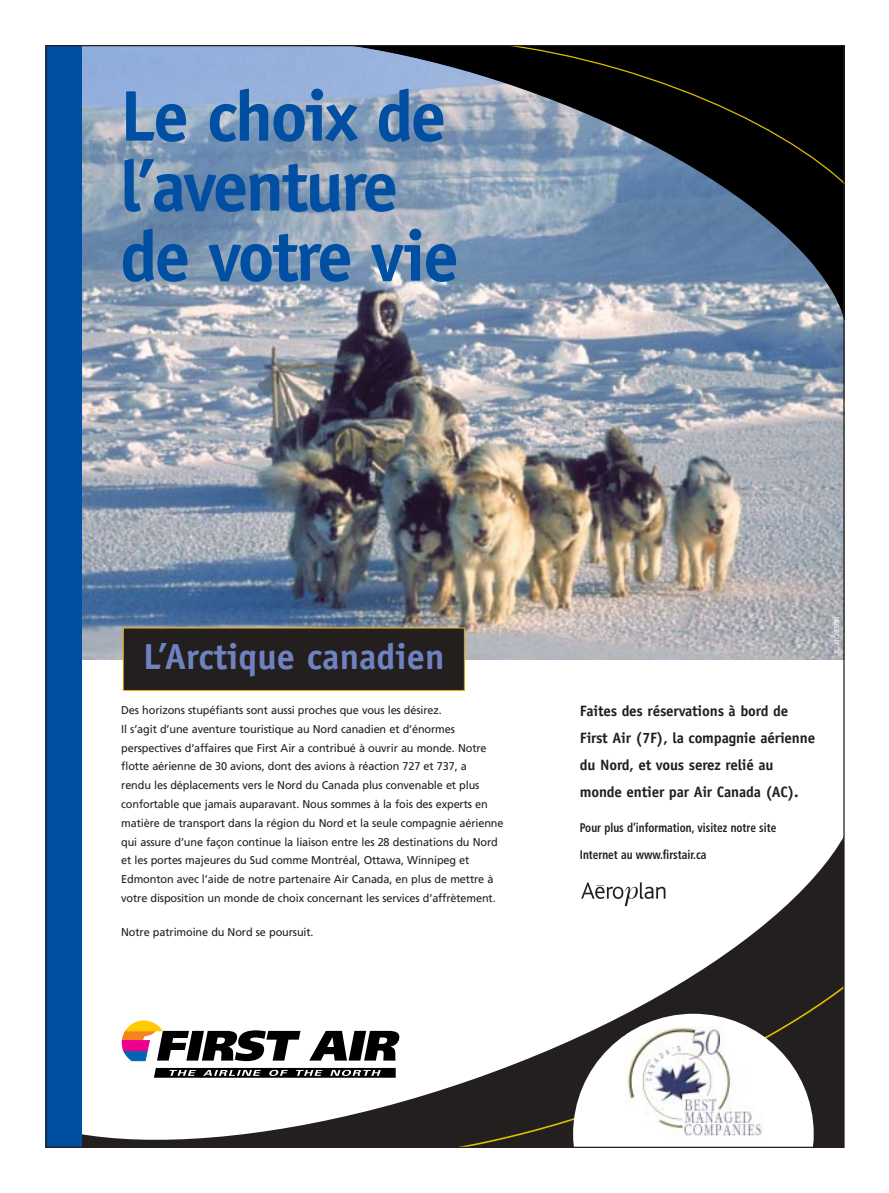
<style>
.page{position:relative;width:889px;height:1193px;background:#fff}
.page>*{position:absolute;margin:0;border:0;box-sizing:border-box;transform-origin:0 0}
.t1{font:700 71.88px/70px "Officina Sans";letter-spacing:-.04em;color:#004fa3}
.t2{font:700 36.25px "Officina Sans";color:#6f81c0}
.t3{font:700 15px/26.9px "Officina Sans";letter-spacing:-.01em;color:#231f1f}
.t4{font:700 condensed 12.5px/26.9px "Frutiger";color:#231f1f;scale:.9 1}
.t5{font:11.25px/18.8px "Frutiger";letter-spacing:-.01em;color:#231f1f}
.t6{font:condensed 6.75px "Frutiger";letter-spacing:.005em;color:#fff}
</style>
<div class="page">
<svg style="left:82px;top:840px;width:760px;height:305px"></svg>
<div style="left:60px;top:776px;width:99px;height:111px;background:#fff"></div>
<div style="left:113px;top:1016px;width:294px;height:72px;background:#fff"></div>
<svg style="left:154px;top:1068px;width:120px;height:9px"></svg>
<svg style="left:122px;top:1020px;width:152px;height:41px"></svg>
<svg style="left:274px;top:937px;width:568px;height:208px"></svg>
<svg style="left:573px;top:1013px;width:240px;height:132px"></svg>
<img style="left:624px;top:1026px;width:139px;height:112px">
<img style="left:82px;top:47px;width:760px;height:612px">
<svg style="left:331px;top:47px;width:511px;height:286px"></svg>
<svg style="left:439px;top:47px;width:403px;height:159px"></svg>
<div style="left:123px;top:628px;width:341px;height:62px;background:#231f1f"></div>
<div style="left:123px;top:627px;width:342px;height:64px;border:1px solid #e9af0a"></div>
<div style="left:46px;top:45px;width:36px;height:1103px;background:#004fa3"></div>
<div style="left:580px;top:876px;width:92px;height:39px;background:#fff"></div>
<svg style="left:581px;top:882px;width:85px;height:24px"></svg>
<h1 class="t1" style="left:120px;top:87px;width:340px">Le choix de l’aventure de votre vie</h1>
<h2 class="t2" style="left:143px;top:642px;width:303px">L’Arctique canadien</h2>
<p class="t5" style="left:121px;top:702px;width:384px">Des horizons stupéfiants sont aussi proches que vous les désirez.<br>Il s’agit d’une aventure touristique au Nord canadien et d’énormes perspectives d’affaires que First Air a contribué à ouvrir au monde. Notre flotte aérienne de 30 avions, dont des avions à réaction 727 et 737, a<br>rendu les déplacements vers le Nord du Canada plus convenable et plus confortable que jamais auparavant. Nous sommes à la fois des experts en matière de transport dans la région du Nord et la seule compagnie aérienne qui assure d’une façon continue la liaison entre les 28 destinations du Nord et les portes majeures du Sud comme Montréal, Ottawa, Winnipeg et Edmonton avec l’aide de notre partenaire Air Canada, en plus de mettre à votre disposition un monde de choix concernant les services d’affrètement.</p>
<p class="t5" style="left:121px;top:923px;width:194px">Notre patrimoine du Nord se poursuit.</p>
<p class="t6" style="left:834px;top:653px;width:38px;rotate:-90deg">K. ATCHESON</p>
<h3 class="t3" style="left:580px;top:698px;width:237px">Faites des réservations à bord de First Air (7F), la compagnie aérienne du Nord, et vous serez relié au monde entier par Air Canada (AC).</h3>
<p class="t4" style="left:580px;top:815px;width:220px">Pour plus d’information, visitez notre site<br>Internet au www.firstair.ca</p>
</div>
